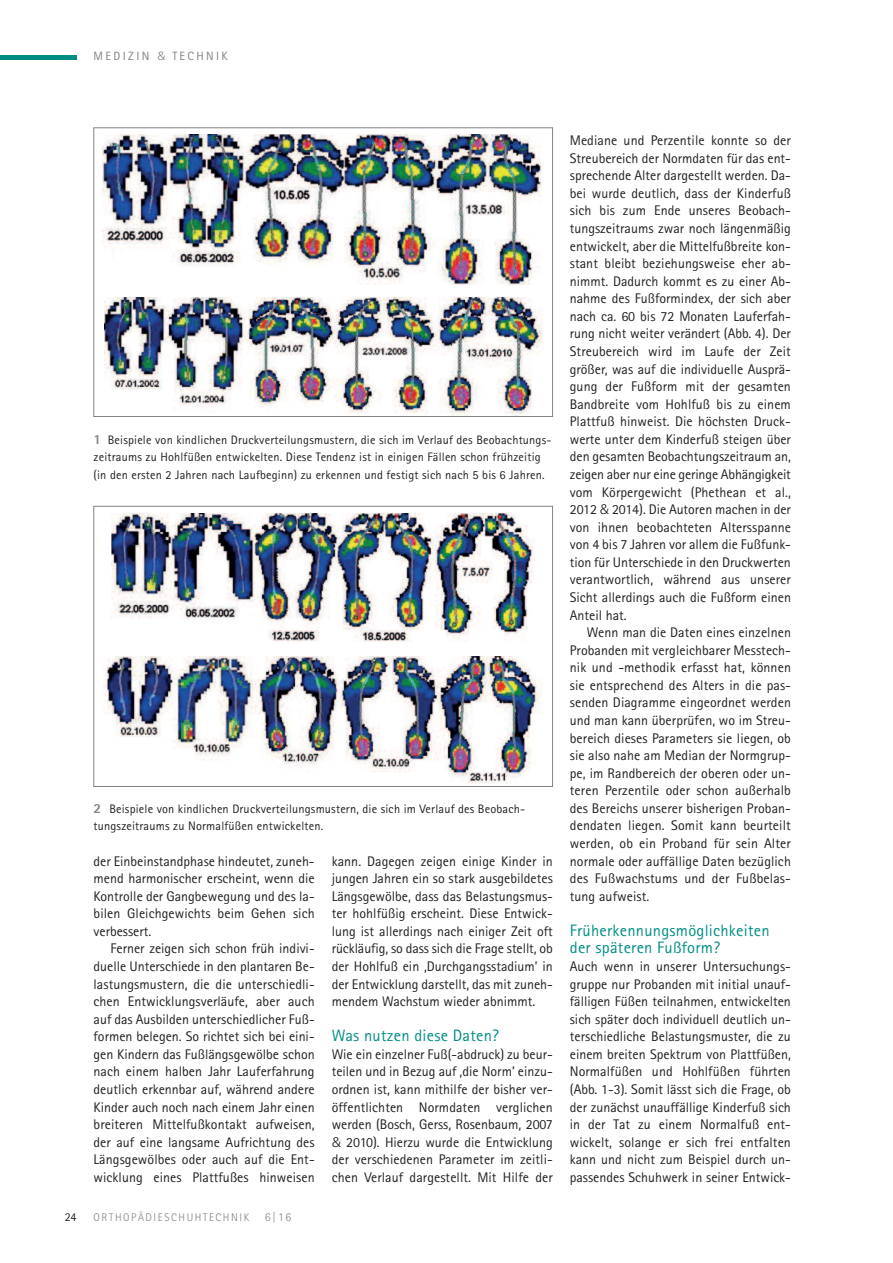
<style>
.page{position:relative;width:893px;height:1263px;background:#fff}
.page>*{position:absolute;margin:0;border:0;box-sizing:border-box;transform-origin:0 0}
.t1{font:16.5px/17.5px "Rotis Sans Serif";letter-spacing:.015em;color:#008e84}
.t2{font:13.95px/17.5px "Rotis Sans Serif";letter-spacing:.005em;color:#231f20;text-align:justify}
.t3{font:12.3px/17.5px "Rotis Sans Serif";letter-spacing:.015em;color:#231f20}
.t4{font:12px "Rotis Sans Serif";letter-spacing:.2em;color:#808285}
.t5{font:300 12px "Rotis Sans Serif";color:#808285}
.t6{font:12px "Rotis Sans Serif";color:#231f20}
.t7{font:300 11.1px "Rotis Sans Serif";letter-spacing:.145em;color:#808285}
.s1{font-family:"Frutiger";font-weight:300}
.s2{font-weight:800;font-size:13.8px;color:#808285}
</style>
<div class="page">
<img style="left:112px;top:514px;width:423px;height:128px">
<img style="left:103px;top:656px;width:439px;height:128px">
<div style="left:94px;top:506px;width:459px;height:281px;border:1px solid #808285"></div>
<div style="left:0;top:55px;width:77px;height:5px;background:#008e84"></div>
<img style="left:103px;top:135px;width:440px;height:150px">
<img style="left:104px;top:297px;width:438px;height:118px">
<div style="left:94px;top:128px;width:459px;height:289px;border:1px solid #808285"></div>
<p class="t4" style="left:94px;top:51px;width:136px">MEDIZIN <span class="s1">&amp;</span> TECHNIK</p>
<p class="t3" style="left:94px;top:432px;width:459px"><span class="s2">1</span> Beispiele von kindlichen Druckverteilungsmustern, die sich im Verlauf des Beobachtungs&shy;zeitraums zu Hohlfüßen entwickelten. Diese Tendenz ist in einigen Fällen schon frühzeitig (in den ersten 2 Jahren nach Laufbeginn) zu erkennen und festigt sich nach 5 bis 6 Jahren.</p>
<p class="t3" style="left:94px;top:801px;width:433px"><span class="s2">2</span> Beispiele von kindlichen Druckverteilungsmustern, die sich im Verlauf des Beobach&shy;tungszeitraums zu Normalfüßen entwickelten.</p>
<p class="t2" style="left:94px;top:853px;width:223px">der Einbeinstandphase hindeutet, zuneh&shy;mend harmonischer erscheint, wenn die Kontrolle der Gangbewegung und des la&shy;bilen Gleichgewichts beim Gehen sich verbessert.</p>
<p class="t2" style="left:94px;top:941px;width:223px;text-indent:17px">Ferner zeigen sich schon früh indivi&shy;duelle Unterschiede in den plantaren Be&shy;lastungsmustern, die die unterschiedli&shy;chen Entwicklungsverläufe, aber auch auf das Ausbilden unterschiedlicher Fuß&shy;formen belegen. So richtet sich bei eini&shy;gen Kindern das Fußlängsgewölbe schon nach einem halben Jahr Lauferfahrung deutlich erkennbar auf, während andere Kinder auch noch nach einem Jahr einen breiteren Mittelfußkontakt aufweisen, der auf eine langsame Aufrichtung des Längsgewölbes oder auch auf die Ent&shy;wicklung eines Plattfußes hinweisen</p>
<p class="t6" style="left:65px;top:1212px;width:13px">24</p>
<p class="t7" style="left:94px;top:1213px;width:157px">ORTHOPÄDIESCHUHTECHNIK</p>
<p class="t5" style="left:265px;top:1212px;width:28px">6|16</p>
<p class="t2" style="left:332px;top:853px;width:223px">kann. Dagegen zeigen einige Kinder in jungen Jahren ein so stark ausgebildetes Längsgewölbe, dass das Belastungsmus&shy;ter hohlfüßig erscheint. Diese Entwick&shy;lung ist allerdings nach einiger Zeit oft rückläufig, so dass sich die Frage stellt, ob der Hohlfuß ein ,Durchgangsstadium’ in der Entwicklung darstellt, das mit zuneh&shy;mendem Wachstum wieder abnimmt.</p>
<p class="t1" style="left:332px;top:1028px;width:169px">Was nutzen diese Daten?</p>
<p class="t2" style="left:332px;top:1047px;width:223px">Wie ein einzelner Fuß(-abdruck) zu beur&shy;teilen und in Bezug auf ,die Norm’ einzu&shy;ordnen ist, kann mithilfe der bisher ver&shy;öffentlichten Normdaten verglichen werden (Bosch, Gerss, Rosenbaum, 2007 <span class="s1">&amp;</span> 2010). Hierzu wurde die Entwicklung der verschiedenen Parameter im zeitli&shy;chen Verlauf dargestellt. Mit Hilfe der</p>
<p class="t2" style="left:570px;top:133px;width:223px">Mediane und Perzentile konnte so der Streubereich der Normdaten für das ent&shy;sprechende Alter dargestellt werden. Da&shy;bei wurde deutlich, dass der Kinderfuß sich bis zum Ende unseres Beobach&shy;tungszeitraums zwar noch längenmäßig entwickelt, aber die Mittelfußbreite kon&shy;stant bleibt beziehungsweise eher ab&shy;nimmt. Dadurch kommt es zu einer Ab&shy;nahme des Fußformindex, der sich aber nach ca. 60 bis 72 Monaten Lauferfah&shy;rung nicht weiter verändert (Abb. 4). Der Streubereich wird im Laufe der Zeit größer, was auf die individuelle Ausprä&shy;gung der Fußform mit der gesamten Bandbreite vom Hohlfuß bis zu einem Plattfuß hinweist. Die höchsten Druck&shy;werte unter dem Kinderfuß steigen über den gesamten Beobachtungszeitraum an, zeigen aber nur eine geringe Abhängigkeit vom Körpergewicht (Phethean et al., 2012 <span class="s1">&amp;</span> 2014). Die Autoren machen in der von ihnen beobachteten Altersspanne von 4 bis 7 Jahren vor allem die Fußfunk&shy;tion für Unterschiede in den Druckwerten verantwortlich, während aus unserer Sicht allerdings auch die Fußform einen Anteil hat.</p>
<p class="t2" style="left:570px;top:625px;width:223px;text-indent:17px">Wenn man die Daten eines einzelnen Probanden mit vergleichbarer Messtech&shy;nik und -methodik erfasst hat, können sie entsprechend des Alters in die pas&shy;senden Diagramme eingeordnet werden und man kann überprüfen, wo im Streu&shy;bereich dieses Parameters sie liegen, ob sie also nahe am Median der Normgrup&shy;pe, im Randbereich der oberen oder un&shy;teren Perzentile oder schon außerhalb des Bereichs unserer bisherigen Proban&shy;dendaten liegen. Somit kann beurteilt werden, ob ein Proband für sein Alter normale oder auffällige Daten bezüglich des Fußwachstums und der Fußbelas&shy;tung aufweist.</p>
<p class="t1" style="left:570px;top:923px;width:201px">Früherkennungsmöglichkeiten der späteren Fußform?</p>
<p class="t2" style="left:570px;top:959px;width:223px">Auch wenn in unserer Untersuchungs&shy;gruppe nur Probanden mit initial unauf&shy;fälligen Füßen teilnahmen, entwickelten sich später doch individuell deutlich un&shy;terschiedliche Belastungsmuster, die zu einem breiten Spektrum von Plattfüßen, Normalfüßen und Hohlfüßen führten (Abb. 1-3). Somit lässt sich die Frage, ob der zunächst unauffällige Kinderfuß sich in der Tat zu einem Normalfuß ent&shy;wickelt, solange er sich frei entfalten kann und nicht zum Beispiel durch un&shy;passendes Schuhwerk in seiner Entwick-</p>
</div>
